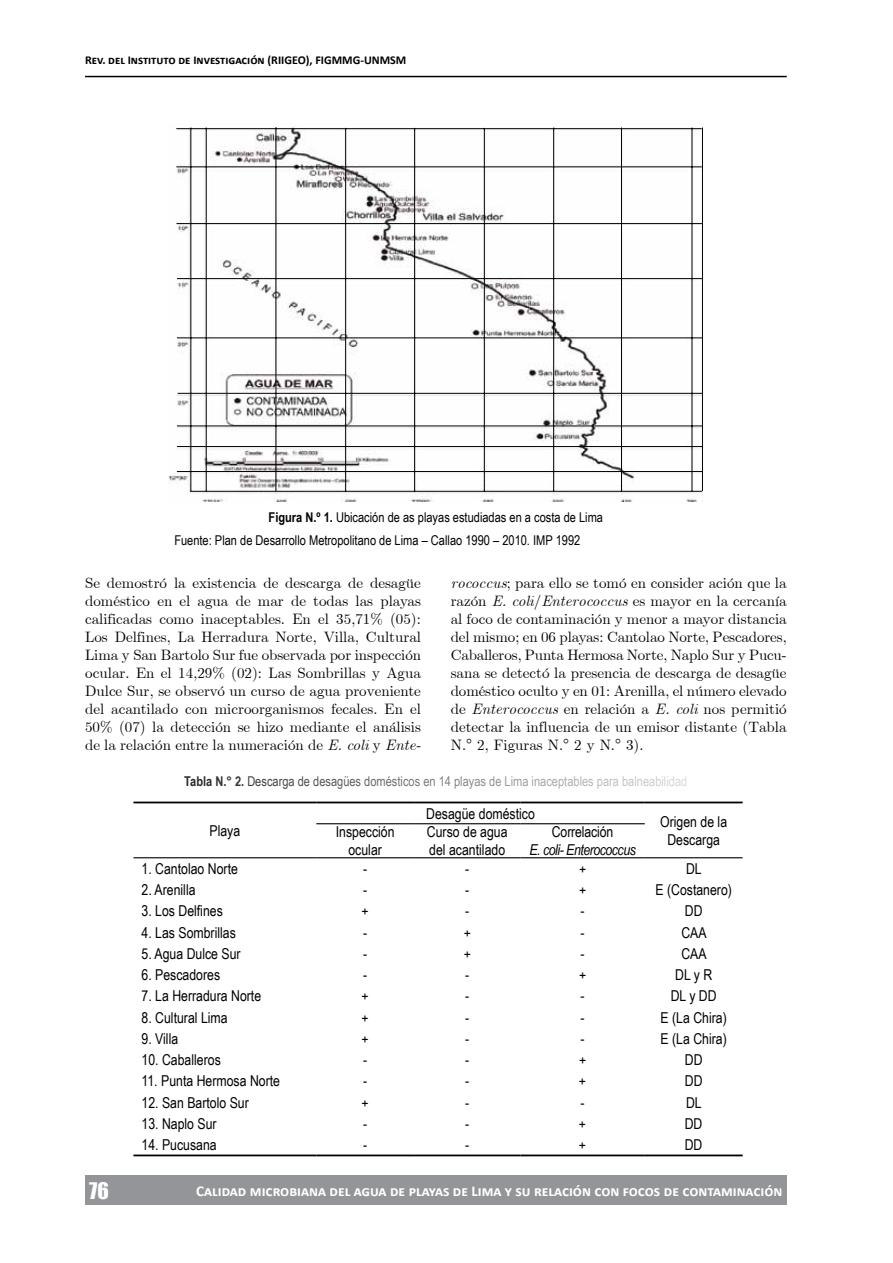
<style>
.page{position:relative;width:893px;height:1263px;background:#fff}
.page>*{position:absolute;margin:0;border:0;box-sizing:border-box;transform-origin:0 0}
.t1{font:21px "Impact";color:#fff}
.t2{font:15px/18px "Euclid";color:#000;text-align:justify}
.t3{font:15px/18px "Arial Narrow";color:#000;text-align:center}
.t4{font:700 15px "Calibri";color:#fff}
.t5{font:italic 15px "Arial Narrow";letter-spacing:-.03em;color:#000}
.t6{font:13.5px/22.2px "Arial Narrow";color:#000}
.t7{font:700 12px "Calibri";color:#000}
.s1{font-weight:700}
.s2{font-style:italic}
</style>
<div class="page">
<div style="left:85px;top:1175px;width:702px;height:30px;background:#939598"></div>
<hr style="left:85px;top:76px;width:702px;height:1px;background:#000">
<hr style="left:133px;top:801px;width:183px;height:2px;background:#000">
<hr style="left:316px;top:801px;width:98px;height:2px;background:#000">
<hr style="left:414px;top:801px;width:106px;height:2px;background:#000">
<hr style="left:520px;top:801px;width:125px;height:2px;background:#000">
<hr style="left:645px;top:801px;width:98px;height:2px;background:#000">
<hr style="left:133px;top:1154px;width:183px;height:2px;background:#000">
<hr style="left:316px;top:1154px;width:98px;height:2px;background:#000">
<hr style="left:414px;top:1154px;width:106px;height:2px;background:#000">
<hr style="left:520px;top:1154px;width:125px;height:2px;background:#000">
<hr style="left:645px;top:1154px;width:98px;height:2px;background:#000">
<hr style="left:133px;top:857px;width:183px;height:1px;background:#000">
<hr style="left:645px;top:857px;width:98px;height:1px;background:#000">
<hr style="left:316px;top:857px;width:98px;height:1px;background:#000">
<hr style="left:414px;top:857px;width:106px;height:1px;background:#000">
<hr style="left:520px;top:857px;width:125px;height:1px;background:#000">
<hr style="left:316px;top:823px;width:98px;height:1px;background:#000">
<hr style="left:414px;top:823px;width:106px;height:1px;background:#000">
<hr style="left:520px;top:823px;width:125px;height:1px;background:#000">
<img style="left:169px;top:126px;width:533px;height:376px">
<hr style="left:176px;top:167px;width:526px;height:1px;background:#000">
<hr style="left:177px;top:223px;width:525px;height:1px;background:#000">
<hr style="left:176px;top:128px;width:526px;height:1px;background:#000">
<hr style="left:177px;top:278px;width:525px;height:1px;background:#000">
<hr style="left:177px;top:338px;width:525px;height:1px;background:#000">
<hr style="left:178px;top:393px;width:525px;height:1px;background:#000">
<hr style="left:177px;top:426px;width:525px;height:1px;background:#000">
<hr style="left:177px;top:446px;width:525px;height:1px;background:#000">
<hr style="left:177px;top:471px;width:525px;height:1px;background:#000">
<hr style="left:190px;top:491px;width:512px;height:1px;background:#000">
<hr style="left:191px;top:127px;width:1px;height:364px;background:#000">
<hr style="left:206px;top:127px;width:1px;height:364px;background:#000">
<hr style="left:276px;top:127px;width:1px;height:364px;background:#000">
<hr style="left:345px;top:128px;width:1px;height:363px;background:#000">
<hr style="left:414px;top:128px;width:1px;height:363px;background:#000">
<hr style="left:484px;top:128px;width:1px;height:363px;background:#000">
<hr style="left:553px;top:127px;width:1px;height:364px;background:#000">
<hr style="left:621px;top:127px;width:1px;height:364px;background:#000">
<hr style="left:692px;top:127px;width:1px;height:364px;background:#000">
<hr style="left:702px;top:127px;width:1px;height:364px;background:#000">
<p class="t7" style="left:85px;top:52px;width:323px">Rev. del Instituto de Investigación (RIIGEO), FIGMMG-UNMSM</p>
<p class="t6" style="left:174px;top:506px;width:430px;text-indent:94px"><span class="s1">Figura N.º 1.</span> Ubicación de as playas estudiadas en a costa de Lima<br>Fuente: Plan de Desarrollo Metropolitano de Lima – Callao 1990 – 2010. IMP 1992</p>
<p class="t2" style="left:85px;top:574px;width:338px">Se demostró la existencia de descarga de desagüe doméstico en el agua de mar de todas las playas calificadas como inaceptables. En el 35,71% (05):<br>Los Delfines, La Herradura Norte, Villa, Cultural Lima y San Bartolo Sur fue observada por inspección ocular. En el 14,29% (02): Las Sombrillas y Agua Dulce Sur, se observó un curso de agua proveniente del acantilado con microorganismos fecales. En el 50% (07) la detección se hizo mediante el análisis de la relación entre la numeración de <span class="s2">E. coli</span> y <span class="s2">Ente-</span></p>
<p class="t2" style="left:451px;top:574px;width:338px"><span class="s2">rococcus</span>; para ello se tomó en consider ación que la razón <span class="s2">E. coli</span>/<span class="s2">Enterococcus</span> es mayor en la cercanía al foco de contaminación y menor a mayor distancia del mismo; en 06 playas: Cantolao Norte, Pescadores, Caballeros, Punta Hermosa Norte, Naplo Sur y Pucu&shy;sana se detectó la presencia de descarga de desagüe doméstico oculto y en 01: Arenilla, el número elevado de <span class="s2">Enterococcus</span> en relación a <span class="s2">E. coli</span> nos permitió detectar la influencia de un emisor distante (Tabla N.° 2, Figuras N.° 2 y N.° 3).</p>
<p class="t6" style="left:184px;top:769px;width:505px"><span class="s1">Tabla N.° 2.</span> Descarga de desagües domésticos en 14 playas de Lima inaceptables para balneabilidad</p>
<p class="t3" style="left:209px;top:821px;width:32px">Playa</p>
<p class="t3" style="left:426px;top:804px;width:110px">Desagüe doméstico</p>
<p class="t3" style="left:336px;top:822px;width:60px">Inspección ocular</p>
<p class="t3" style="left:427px;top:822px;width:82px;text-align:left">Curso de agua del acantilado</p>
<p class="t3" style="left:552px;top:822px;width:63px">Correlación</p>
<p class="t5" style="left:529px;top:839px;width:108px">E. coli- Enterococcus</p>
<p class="t3" style="left:660px;top:812px;width:69px">Origen de la<br>Descarga</p>
<h1 class="t1" style="left:89px;top:1174px;width:21px">76</h1>
<p class="t3" style="left:142px;top:859px;width:98px">1. Cantolao Norte</p>
<p class="t3" style="left:363px;top:859px;width:6px">-</p>
<p class="t3" style="left:465px;top:859px;width:6px">-</p>
<p class="t3" style="left:579px;top:859px;width:9px">+</p>
<p class="t3" style="left:686px;top:859px;width:17px">DL</p>
<p class="t3" style="left:142px;top:880px;width:56px">2. Arenilla</p>
<p class="t3" style="left:363px;top:880px;width:6px">-</p>
<p class="t3" style="left:465px;top:880px;width:6px">-</p>
<p class="t3" style="left:579px;top:880px;width:9px">+</p>
<p class="t3" style="left:655px;top:880px;width:78px">E (Costanero)</p>
<p class="t3" style="left:142px;top:901px;width:83px">3. Los Delfines</p>
<p class="t3" style="left:362px;top:901px;width:9px">+</p>
<p class="t3" style="left:465px;top:901px;width:6px">-</p>
<p class="t3" style="left:581px;top:901px;width:6px">-</p>
<p class="t3" style="left:685px;top:901px;width:19px">DD</p>
<p class="t3" style="left:142px;top:923px;width:96px">4. Las Sombrillas</p>
<p class="t3" style="left:363px;top:923px;width:6px">-</p>
<p class="t3" style="left:464px;top:923px;width:9px">+</p>
<p class="t3" style="left:581px;top:923px;width:6px">-</p>
<p class="t3" style="left:681px;top:923px;width:27px">CAA</p>
<p class="t3" style="left:142px;top:944px;width:101px">5. Agua Dulce Sur</p>
<p class="t3" style="left:363px;top:944px;width:6px">-</p>
<p class="t3" style="left:464px;top:944px;width:9px">+</p>
<p class="t3" style="left:581px;top:944px;width:6px">-</p>
<p class="t3" style="left:681px;top:944px;width:27px">CAA</p>
<p class="t3" style="left:142px;top:965px;width:80px">6. Pescadores</p>
<p class="t3" style="left:363px;top:965px;width:6px">-</p>
<p class="t3" style="left:465px;top:965px;width:6px">-</p>
<p class="t3" style="left:579px;top:965px;width:9px">+</p>
<p class="t3" style="left:675px;top:965px;width:39px">DL y R</p>
<p class="t3" style="left:142px;top:986px;width:121px">7. La Herradura Norte</p>
<p class="t3" style="left:362px;top:986px;width:9px">+</p>
<p class="t3" style="left:465px;top:986px;width:6px">-</p>
<p class="t3" style="left:581px;top:986px;width:6px">-</p>
<p class="t3" style="left:671px;top:986px;width:48px">DL y DD</p>
<p class="t3" style="left:142px;top:1008px;width:88px">8. Cultural Lima</p>
<p class="t3" style="left:362px;top:1008px;width:9px">+</p>
<p class="t3" style="left:465px;top:1008px;width:6px">-</p>
<p class="t3" style="left:580px;top:1008px;width:6px">-</p>
<p class="t3" style="left:660px;top:1008px;width:68px">E (La Chira)</p>
<p class="t3" style="left:142px;top:1029px;width:38px">9. Villa</p>
<p class="t3" style="left:362px;top:1029px;width:9px">+</p>
<p class="t3" style="left:465px;top:1029px;width:6px">-</p>
<p class="t3" style="left:580px;top:1029px;width:6px">-</p>
<p class="t3" style="left:660px;top:1029px;width:68px">E (La Chira)</p>
<p class="t3" style="left:142px;top:1050px;width:81px">10. Caballeros</p>
<p class="t3" style="left:363px;top:1050px;width:6px">-</p>
<p class="t3" style="left:465px;top:1050px;width:6px">-</p>
<p class="t3" style="left:579px;top:1050px;width:9px">+</p>
<p class="t3" style="left:685px;top:1050px;width:19px">DD</p>
<p class="t3" style="left:142px;top:1071px;width:140px">11. Punta Hermosa Norte</p>
<p class="t3" style="left:363px;top:1071px;width:6px">-</p>
<p class="t3" style="left:465px;top:1071px;width:6px">-</p>
<p class="t3" style="left:579px;top:1071px;width:9px">+</p>
<p class="t3" style="left:685px;top:1071px;width:19px">DD</p>
<p class="t3" style="left:142px;top:1093px;width:109px">12. San Bartolo Sur</p>
<p class="t3" style="left:362px;top:1093px;width:9px">+</p>
<p class="t3" style="left:465px;top:1093px;width:6px">-</p>
<p class="t3" style="left:580px;top:1093px;width:6px">-</p>
<p class="t3" style="left:686px;top:1093px;width:17px">DL</p>
<p class="t3" style="left:142px;top:1114px;width:77px">13. Naplo Sur</p>
<p class="t3" style="left:363px;top:1114px;width:6px">-</p>
<p class="t3" style="left:465px;top:1114px;width:6px">-</p>
<p class="t3" style="left:579px;top:1114px;width:9px">+</p>
<p class="t3" style="left:685px;top:1114px;width:19px">DD</p>
<p class="t3" style="left:141px;top:1135px;width:77px">14. Pucusana</p>
<p class="t3" style="left:363px;top:1135px;width:6px">-</p>
<p class="t3" style="left:465px;top:1135px;width:6px">-</p>
<p class="t3" style="left:579px;top:1135px;width:9px">+</p>
<p class="t3" style="left:685px;top:1135px;width:19px">DD</p>
<p class="t4" style="left:196px;top:1182px;width:588px">Calidad microbiana del agua de playas de Lima y su relación con focos de contaminación</p>
</div>
